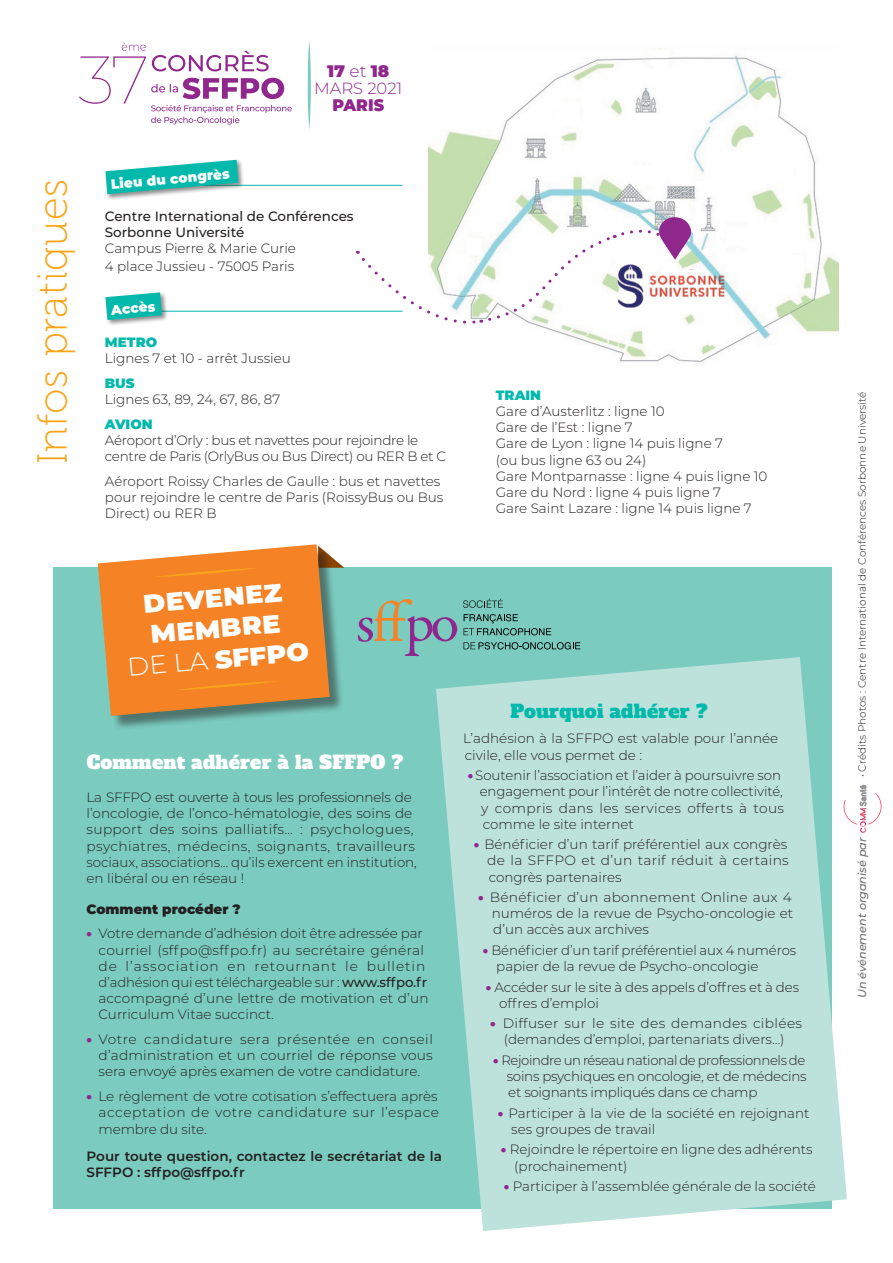
<style>
.page{position:relative;width:893px;height:1263px;background:#fff}
.page>*{position:absolute;margin:0;border:0;box-sizing:border-box;transform-origin:0 0}
.t1{font:42px "Museo 100";letter-spacing:.02em;color:#f9a51b}
.t2{font:900 25.5px/30.6px "Montserrat";color:#fff;text-align:center;scale:1.04 1}
.t3{font:18px "Alfa Slab One";letter-spacing:.01em;color:#fff;scale:1.04 1}
.t4{font:18px "Alfa Slab One";letter-spacing:.01em;color:#03b9ac;scale:1.04 1}
.t5{font:900 16.65px "Montserrat";color:#8f278d}
.t6{font:900 16.65px "Montserrat";color:#8f278d;scale:.95 1}
.t7{font:300 16.2px "Montserrat";color:#8f278d}
.t8{font:300 13.5px/16.2px "Montserrat";color:#231f20}
.t9{font:300 13.5px/16.2px "Montserrat";letter-spacing:-.02em;color:#231f20}
.t10{font:600 13.5px/16.2px "Montserrat";color:#231f20}
.t11{font:500 13.5px/16.2px "Montserrat";color:#231f20}
.t12{font:900 13.5px "Montserrat";color:#fff}
.t13{font:900 13.5px "Montserrat";color:#03b9ac}
.t14{font:900 13.5px "Montserrat";color:#231f20}
.t15{font:italic 500 11.25px "Montserrat";color:#6c6d70}
.t16{font:300 10.5px "Montserrat";color:#231f20}
.s1{font-weight:300}
.s2{font-weight:900;color:#8f278d}
.s3{font-weight:500}
</style>
<div class="page">
<div style="left:53px;top:567px;width:778px;height:642px;background:#7bcbbf"></div>
<svg style="left:436px;top:657px;width:411px;height:574px;fill:#bde2dc"></svg>
<hr style="left:169px;top:185px;width:234px;height:1px;background:#03b9ac">
<hr style="left:152px;top:311px;width:251px;height:1px;background:#03b9ac">
<div style="left:105px;top:159px;width:140px;height:42px;background:#231f20;opacity:.5"></div>
<svg style="left:105px;top:160px;width:133px;height:34px"></svg>
<div style="left:104px;top:291px;width:64px;height:36px;background:#231f20;opacity:.5"></div>
<svg style="left:105px;top:292px;width:57px;height:28px;background:#30bfb5"></svg>
<svg style="left:79px;top:43px;width:213px;height:82px"></svg>
<svg style="left:308px;top:41px;width:3px;height:88px"></svg>
<img style="left:428px;top:48px;width:411px;height:314px">
<svg style="left:844px;top:785px;width:37px;height:48px"></svg>
<svg style="left:357px;top:217px;width:334px;height:110px"></svg>
<div style="left:100px;top:546px;width:244px;height:184px;background:#231f20;opacity:.5"></div>
<svg style="left:98px;top:544px;width:246px;height:172px;background:#e08d41"></svg>
<svg style="left:358px;top:599px;width:99px;height:57px"></svg>
<svg style="left:464px;top:642px;width:116px;height:7px"></svg>
<svg style="left:463px;top:599px;width:40px;height:9px"></svg>
<svg style="left:464px;top:614px;width:87px;height:21px"></svg>
<h1 class="t1" style="left:30px;top:464px;width:287px;rotate:-90deg">Infos pratiques</h1>
<p class="t5" style="left:327px;top:59px;width:64px">17 <span class="s1">et</span> 18</p>
<p class="t7" style="left:314px;top:77px;width:90px">MARS 2021</p>
<p class="t6" style="left:332px;top:92px;width:56px">PARIS</p>
<p class="t12" style="left:110px;top:174px;width:121px;rotate:-5deg">Lieu du congrès</p>
<p class="t11" style="left:105px;top:208px;width:250px">Centre International de Conférences<br>Sorbonne Université</p>
<p class="t8" style="left:105px;top:239px;width:193px;line-height:18px">Campus Pierre &amp; Marie Curie<br>4 place Jussieu - 75005 Paris</p>
<p class="t12" style="left:110px;top:300px;width:46px;rotate:-5deg">Accès</p>
<p class="t13" style="left:105px;top:332px;width:54px">METRO</p>
<p class="t8" style="left:105px;top:350px;width:187px">Lignes 7 et 10 - arrêt Jussieu</p>
<p class="t13" style="left:105px;top:373px;width:31px">BUS</p>
<p class="t8" style="left:105px;top:391px;width:177px">Lignes 63, 89, 24, 67, 86, 87</p>
<p class="t13" style="left:105px;top:414px;width:49px">AVION</p>
<p class="t9" style="left:105px;top:432px;width:343px">Aéroport d’Orly : bus et navettes pour rejoindre le centre de Paris (OrlyBus ou Bus Direct) ou RER B et C</p>
<p class="t8" style="left:105px;top:472px;width:340px">Aéroport Roissy Charles de Gaulle : bus et navettes pour rejoindre le centre de Paris (RoissyBus ou Bus<br>Direct) ou RER B</p>
<p class="t13" style="left:496px;top:385px;width:47px">TRAIN</p>
<p class="t8" style="left:496px;top:403px;width:273px">Gare d’Austerlitz : ligne 10<br>Gare de l’Est : ligne 7<br>Gare de Lyon : ligne 14 puis ligne 7<br>(ou bus ligne 63 ou 24)<br>Gare Montparnasse : ligne 4 puis ligne 10<br>Gare du Nord : ligne 4 puis ligne 7<br>Gare Saint Lazare : ligne 14 puis ligne 7</p>
<h2 class="t2" style="left:121px;top:589px;width:177px;rotate:-5deg">DEVENEZ<br>MEMBRE<br><span class="s1">DE LA</span> SFFPO</h2>
<h3 class="t3" style="left:87px;top:747px;width:306px">Comment adhérer à la SFFPO ?</h3>
<p class="t8" style="left:87px;top:788px;width:332px">La SFFPO est ouverte à tous les professionnels de l’oncologie, de l’onco-hématologie, des soins de support des soins palliatifs… : psychologues, psychiatres, médecins, soignants, travailleurs sociaux, associations… qu’ils exercent en institution, en libéral ou en réseau !</p>
<p class="t14" style="left:87px;top:899px;width:156px">Comment procéder ?</p>
<p class="t8" style="left:99px;top:925px;width:332px;text-indent:-12px"><span class="s2">•</span> Votre demande d’adhésion doit être adressée par courriel (sffpo@sffpo.fr) au secrétaire général de l’association en retournant le bulletin d’adhésion qui est téléchargeable sur : <span class="s3">www.sffpo.fr </span>accompagné d’une lettre de motivation et d’un Curriculum Vitae succinct.</p>
<p class="t8" style="left:99px;top:1031px;width:336px;text-align:justify;text-indent:-12px"><span class="s2">•</span> Votre candidature sera présentée en conseil d’administration et un courriel de réponse vous sera envoyé après examen de votre candidature.</p>
<p class="t8" style="left:99px;top:1088px;width:342px;text-align:justify;text-indent:-12px"><span class="s2">•</span> Le règlement de votre cotisation s’effectuera après acceptation de votre candidature sur l’espace membre du site.</p>
<p class="t10" style="left:87px;top:1148px;width:357px">Pour toute question, contactez le secrétariat de la<br>SFFPO : sffpo@sffpo.fr</p>
<h3 class="t4" style="left:510px;top:695px;width:191px">Pourquoi adhérer ?</h3>
<p class="t8" style="left:463px;top:730px;width:317px">L’adhésion à la SFFPO est valable pour l’année civile, elle vous permet de :</p>
<p class="t8" style="left:480px;top:767px;width:306px;text-indent:-12px"><span class="s2">•</span>Soutenir l’association et l’aider à poursuivre son engagement pour l’intérêt de notre collectivité, y compris dans les services offerts à tous comme le site internet</p>
<p class="t8" style="left:487px;top:836px;width:303px;text-align:justify;text-indent:-14px"><span class="s2">•</span> Bénéficier d’un tarif préférentiel aux congrès de la SFFPO et d’un tarif réduit à certains congrès partenaires</p>
<p class="t8" style="left:492px;top:889px;width:303px;text-align:justify;text-indent:-14px"><span class="s2">•</span> Bénéficier d’un abonnement Online aux 4 numéros de la revue de Psycho-oncologie et d’un accès aux archives</p>
<p class="t8" style="left:496px;top:941px;width:301px;text-indent:-14px"><span class="s2">•</span> Bénéficier d’un tarif préférentiel aux 4 numéros papier de la revue de Psycho-oncologie</p>
<p class="t8" style="left:499px;top:978px;width:301px;text-indent:-14px"><span class="s2">•</span> Accéder sur le site à des appels d’offres et à des offres d’emploi</p>
<p class="t8" style="left:490px;top:1015px;width:313px;text-align:center"><span class="s2">•</span> Diffuser sur le site des demandes ciblées (demandes d’emploi, partenariats divers…)</p>
<p class="t8" style="left:507px;top:1051px;width:301px;text-align:justify;text-indent:-14px"><span class="s2">•</span> Rejoindre un réseau national de professionnels de soins psychiques en oncologie, et de médecins et soignants impliqués dans ce champ</p>
<p class="t8" style="left:511px;top:1104px;width:300px;text-indent:-14px"><span class="s2">•</span> Participer à la vie de la société en rejoignant ses groupes de travail</p>
<p class="t8" style="left:514px;top:1141px;width:300px;text-indent:-14px"><span class="s2">•</span> Rejoindre le répertoire en ligne des adhérents (prochainement)</p>
<p class="t8" style="left:504px;top:1178px;width:314px"><span class="s2">•</span> Participer à l’assemblée générale de la société</p>
<p class="t16" style="left:855px;top:777px;width:387px;rotate:-90deg">• Crédits Photos : Centre International de Conférences Sorbonne Université</p>
<p class="t15" style="left:854px;top:998px;width:163px;rotate:-90deg">Un événement organisé par</p>
</div>
